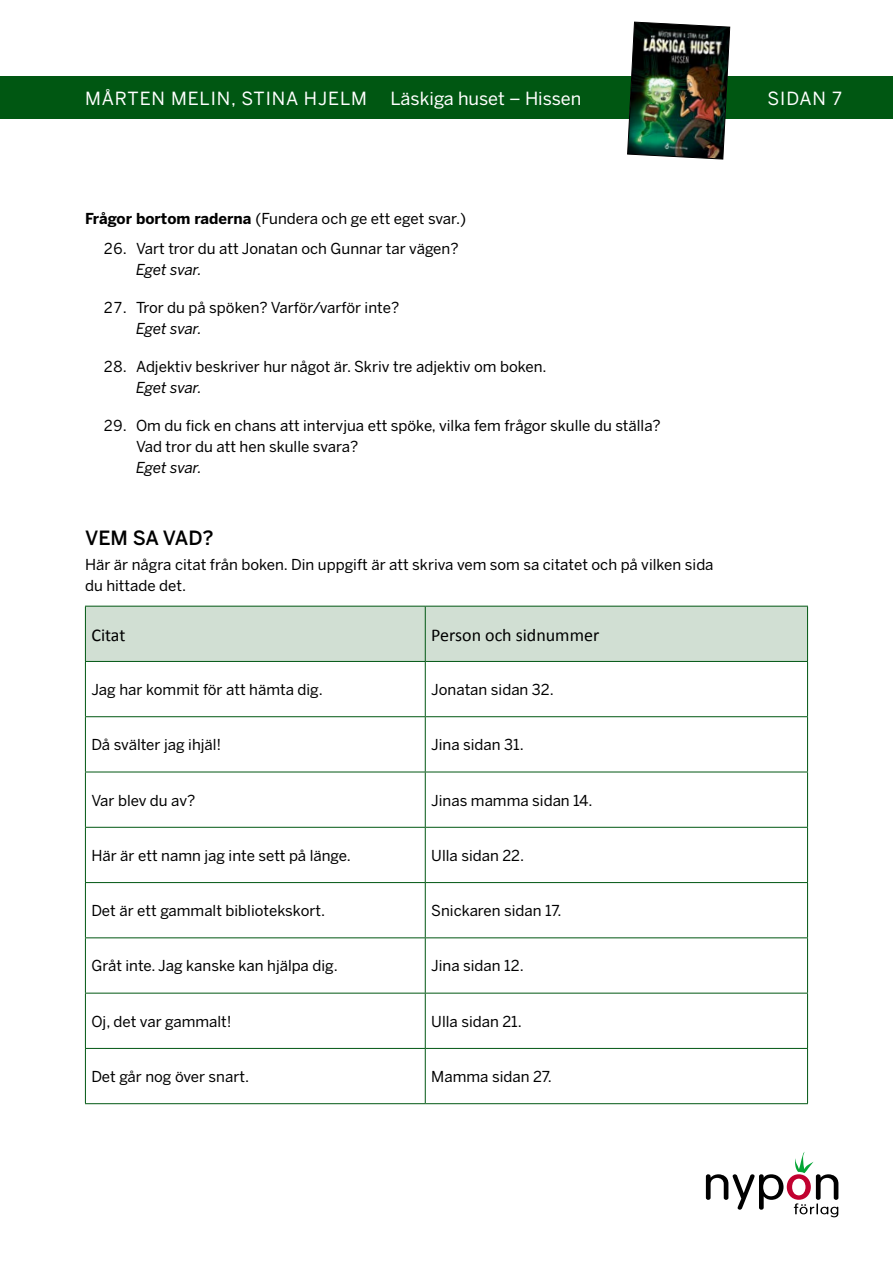
<style>
.page{position:relative;width:893px;height:1263px;background:#fff}
.page>*{position:absolute;margin:0;border:0;box-sizing:border-box;transform-origin:0 0}
.t1{font:500 19.5px "Benton Sans";color:#000}
.t2{font:18px "Benton Sans";letter-spacing:.04em;color:#fff}
.t3{font:18px "Calibri";color:#000}
.t4{font:18px "Benton Sans";color:#fff}
.t5{font:15px/21px "Benton Sans";color:#000}
.t6{font:italic 15px "Benton Sans";letter-spacing:-.015em;color:#000}
.s1{font-weight:700}
</style>
<div class="page">
<svg style="left:706px;top:1152px;width:132px;height:65px"></svg>
<div style="left:0;top:77px;width:893px;height:42px;background:#005712"></div>
<img style="left:627px;top:21px;width:103px;height:139px">
<div style="left:86px;top:607px;width:721px;height:54px;background:#d1dfd3"></div>
<hr style="left:85px;top:606px;width:340px;height:1px;background:#005712">
<hr style="left:85px;top:606px;width:1px;height:55px;background:#005712">
<hr style="left:425px;top:606px;width:383px;height:1px;background:#005712">
<hr style="left:425px;top:606px;width:1px;height:55px;background:#005712">
<hr style="left:807px;top:606px;width:1px;height:55px;background:#005712">
<hr style="left:85px;top:661px;width:340px;height:1px;background:#005712">
<hr style="left:85px;top:662px;width:1px;height:54px;background:#005712">
<hr style="left:425px;top:661px;width:383px;height:1px;background:#005712">
<hr style="left:425px;top:662px;width:1px;height:54px;background:#005712">
<hr style="left:807px;top:662px;width:1px;height:54px;background:#005712">
<hr style="left:85px;top:716px;width:340px;height:1px;background:#005712">
<hr style="left:85px;top:717px;width:1px;height:55px;background:#005712">
<hr style="left:425px;top:716px;width:383px;height:1px;background:#005712">
<hr style="left:425px;top:717px;width:1px;height:55px;background:#005712">
<hr style="left:807px;top:717px;width:1px;height:55px;background:#005712">
<hr style="left:85px;top:772px;width:340px;height:1px;background:#005712">
<hr style="left:85px;top:772px;width:1px;height:55px;background:#005712">
<hr style="left:425px;top:772px;width:383px;height:1px;background:#005712">
<hr style="left:425px;top:772px;width:1px;height:55px;background:#005712">
<hr style="left:807px;top:772px;width:1px;height:55px;background:#005712">
<hr style="left:85px;top:827px;width:340px;height:1px;background:#005712">
<hr style="left:85px;top:828px;width:1px;height:54px;background:#005712">
<hr style="left:425px;top:827px;width:383px;height:1px;background:#005712">
<hr style="left:425px;top:828px;width:1px;height:54px;background:#005712">
<hr style="left:807px;top:828px;width:1px;height:54px;background:#005712">
<hr style="left:85px;top:882px;width:340px;height:1px;background:#005712">
<hr style="left:85px;top:883px;width:1px;height:54px;background:#005712">
<hr style="left:425px;top:882px;width:383px;height:1px;background:#005712">
<hr style="left:425px;top:883px;width:1px;height:54px;background:#005712">
<hr style="left:807px;top:883px;width:1px;height:54px;background:#005712">
<hr style="left:85px;top:937px;width:340px;height:1px;background:#005712">
<hr style="left:85px;top:938px;width:1px;height:55px;background:#005712">
<hr style="left:425px;top:937px;width:383px;height:1px;background:#005712">
<hr style="left:425px;top:938px;width:1px;height:55px;background:#005712">
<hr style="left:807px;top:938px;width:1px;height:55px;background:#005712">
<hr style="left:85px;top:993px;width:340px;height:1px;background:#005712">
<hr style="left:85px;top:993px;width:1px;height:55px;background:#005712">
<hr style="left:425px;top:993px;width:383px;height:1px;background:#005712">
<hr style="left:425px;top:993px;width:1px;height:55px;background:#005712">
<hr style="left:807px;top:993px;width:1px;height:55px;background:#005712">
<hr style="left:85px;top:1048px;width:340px;height:1px;background:#005712">
<hr style="left:85px;top:1049px;width:1px;height:54px;background:#005712">
<hr style="left:425px;top:1048px;width:383px;height:1px;background:#005712">
<hr style="left:425px;top:1049px;width:1px;height:54px;background:#005712">
<hr style="left:807px;top:1049px;width:1px;height:54px;background:#005712">
<hr style="left:85px;top:1103px;width:340px;height:1px;background:#005712">
<hr style="left:425px;top:1103px;width:383px;height:1px;background:#005712">
<p class="t2" style="left:85px;top:87px;width:283px">MÅRTEN MELIN, STINA HJELM</p>
<p class="t4" style="left:390px;top:87px;width:193px">Läskiga huset – Hissen</p>
<p class="t2" style="left:768px;top:87px;width:76px">SIDAN 7</p>
<p class="t5" style="left:85px;top:209px;width:383px"><span class="s1">Frågor bortom raderna</span> (Fundera och ge ett eget svar.)</p>
<p class="t5" style="left:103px;top:238px;width:357px">26. Vart tror du att Jonatan och Gunnar tar vägen?</p>
<p class="t6" style="left:136px;top:260px;width:67px">Eget svar.</p>
<p class="t5" style="left:103px;top:297px;width:297px">27. Tror du på spöken? Varför/varför inte?</p>
<p class="t6" style="left:136px;top:319px;width:67px">Eget svar.</p>
<p class="t5" style="left:103px;top:356px;width:445px">28. Adjektiv beskriver hur något är. Skriv tre adjektiv om boken.</p>
<p class="t6" style="left:136px;top:378px;width:67px">Eget svar.</p>
<p class="t5" style="left:136px;top:415px;width:526px;text-indent:-33px">29. Om du fick en chans att intervjua ett spöke, vilka fem frågor skulle du ställa?<br>Vad tror du att hen skulle svara?</p>
<p class="t6" style="left:136px;top:458px;width:67px">Eget svar.</p>
<h1 class="t1" style="left:85px;top:526px;width:130px">VEM SA VAD?</h1>
<p class="t5" style="left:85px;top:554px;width:630px">Här är några citat från boken. Din uppgift är att skriva vem som sa citatet och på vilken sida du hittade det.</p>
<p class="t3" style="left:91px;top:622px;width:36px">Citat</p>
<p class="t3" style="left:431px;top:622px;width:170px">Person och sidnummer</p>
<p class="t5" style="left:91px;top:679px;width:233px">Jag har kommit för att hämta dig.</p>
<p class="t5" style="left:431px;top:679px;width:124px">Jonatan sidan 32.</p>
<p class="t5" style="left:91px;top:734px;width:132px">Då svälter jag ihjäl!</p>
<p class="t5" style="left:431px;top:734px;width:94px">Jina sidan 31.</p>
<p class="t5" style="left:91px;top:790px;width:105px">Var blev du av?</p>
<p class="t5" style="left:431px;top:790px;width:163px">Jinas mamma sidan 14.</p>
<p class="t5" style="left:91px;top:845px;width:261px">Här är ett namn jag inte sett på länge.</p>
<p class="t5" style="left:431px;top:845px;width:94px">Ulla sidan 22.</p>
<p class="t5" style="left:91px;top:900px;width:235px">Det är ett gammalt bibliotekskort.</p>
<p class="t5" style="left:431px;top:900px;width:132px">Snickaren sidan 17.</p>
<p class="t5" style="left:91px;top:955px;width:248px">Gråt inte. Jag kanske kan hjälpa dig.</p>
<p class="t5" style="left:431px;top:955px;width:94px">Jina sidan 12.</p>
<p class="t5" style="left:91px;top:1011px;width:142px">Oj, det var gammalt!</p>
<p class="t5" style="left:431px;top:1011px;width:92px">Ulla sidan 21.</p>
<p class="t5" style="left:91px;top:1066px;width:159px">Det går nog över snart.</p>
<p class="t5" style="left:431px;top:1066px;width:122px">Mamma sidan 27.</p>
</div>
